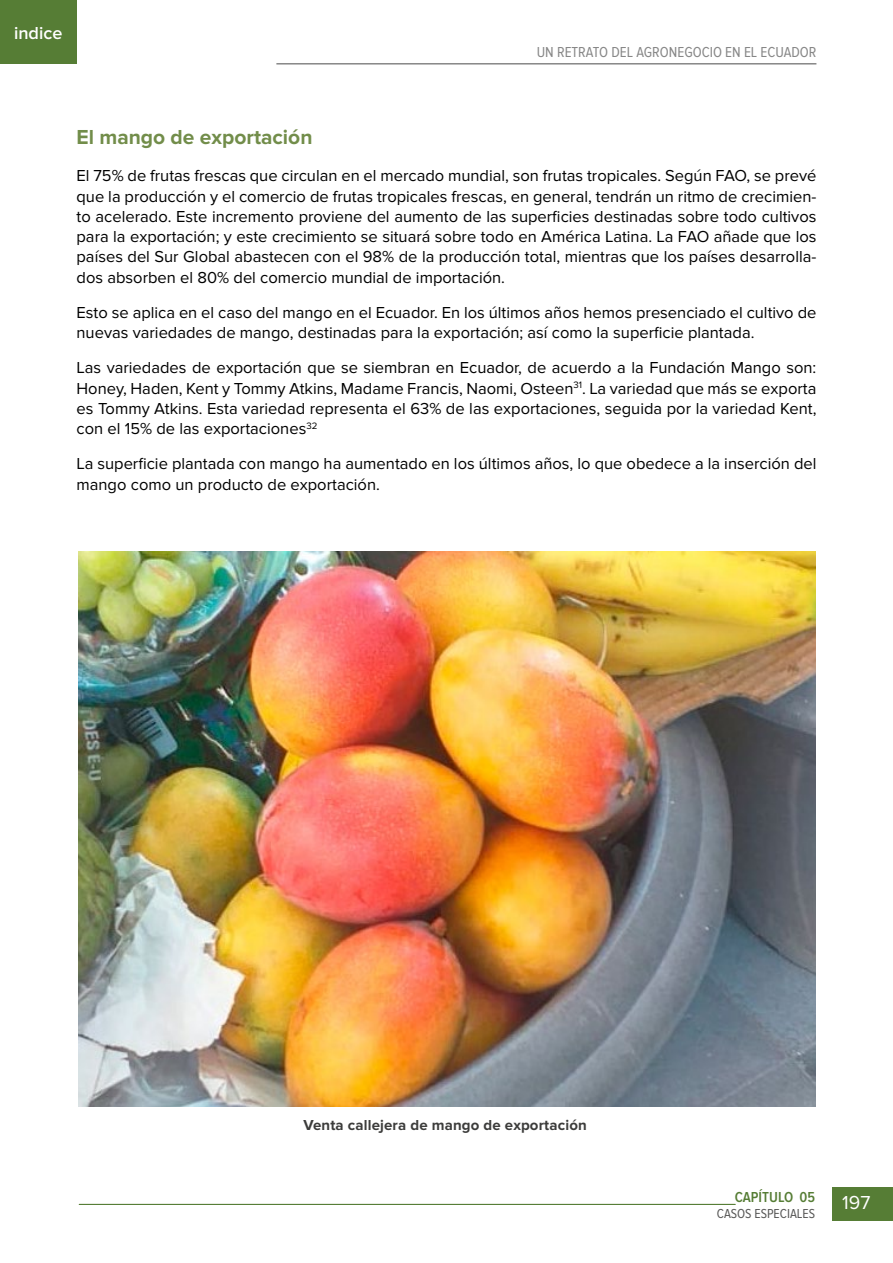
<style>
.page{position:relative;width:893px;height:1263px;background:#fff}
.page>*{position:absolute;margin:0;border:0;box-sizing:border-box;transform-origin:0 0}
.t1{font:700 21px "Proxima Nova";color:#728d4a}
.t2{font:19.5px "Proxima Nova";color:#fff}
.t3{font:600 18px "Proxima Nova";color:#fff}
.t4{font:16.5px/20.2px "Proxima Nova";color:#000;text-align:justify}
.t5{font:15px "Proxima Nova Cond";color:#878787}
.t6{font:700 15px "Proxima Nova";letter-spacing:.01em;color:#3c3c3b}
.t7{font:600 15px "Proxima Nova Cond";color:#567d35}
.t8{font:13.5px "Proxima Nova Cond";color:#575756}
</style>
<div class="page">
<hr style="left:276px;top:63px;width:540px;height:2px;background:#878787">
<hr style="left:79px;top:1204px;width:656px;height:1px;background:#567d35">
<div style="left:832px;top:1188px;width:61px;height:33px;background:#567d35"></div>
<div style="left:0;top:0;width:77px;height:64px;background:#567d35"></div>
<img style="left:79px;top:551px;width:736px;height:555px">
<p class="t3" style="left:14px;top:23px;width:50px">indice</p>
<p class="t5" style="left:537px;top:43px;width:281px">UN RETRATO DEL AGRONEGOCIO EN EL ECUADOR</p>
<p class="t1" style="left:77px;top:125px;width:237px">El mango de exportación</p>
<p class="t4" style="left:77px;top:166px;width:741px">El 75% de frutas frescas que circulan en el mercado mundial, son frutas tropicales. Según FAO, se prevé que la producción y el comercio de frutas tropicales frescas, en general, tendrán un ritmo de crecimien&shy;to acelerado. Este incremento proviene del aumento de las superficies destinadas sobre todo cultivos para la exportación; y este crecimiento se situará sobre todo en América Latina. La FAO añade que los países del Sur Global abastecen con el 98% de la producción total, mientras que los países desarrolla&shy;dos absorben el 80% del comercio mundial de importación.</p>
<p class="t4" style="left:77px;top:303px;width:741px">Esto se aplica en el caso del mango en el Ecuador. En los últimos años hemos presenciado el cultivo de nuevas variedades de mango, destinadas para la exportación; así como la superficie plantada.</p>
<p class="t4" style="left:77px;top:358px;width:741px">Las variedades de exportación que se siembran en Ecuador, de acuerdo a la Fundación Mango son:<br>Honey, Haden, Kent y Tommy Atkins, Madame Francis, Naomi, Osteen<sup>31</sup>. La variedad que más se exporta es Tommy Atkins. Esta variedad representa el 63% de las exportaciones, seguida por la variedad Kent, con el 15% de las exportaciones<sup>32</sup></p>
<p class="t4" style="left:77px;top:454px;width:741px">La superficie plantada con mango ha aumentado en los últimos años, lo que obedece a la inserción del mango como un producto de exportación.</p>
<p class="t6" style="left:304px;top:1116px;width:285px">Venta callejera de mango de exportación</p>
<p class="t7" style="left:735px;top:1188px;width:82px">CAPÍTULO 05</p>
<p class="t8" style="left:717px;top:1206px;width:100px">CASOS ESPECIALES</p>
<p class="t2" style="left:842px;top:1191px;width:30px">197</p>
</div>
